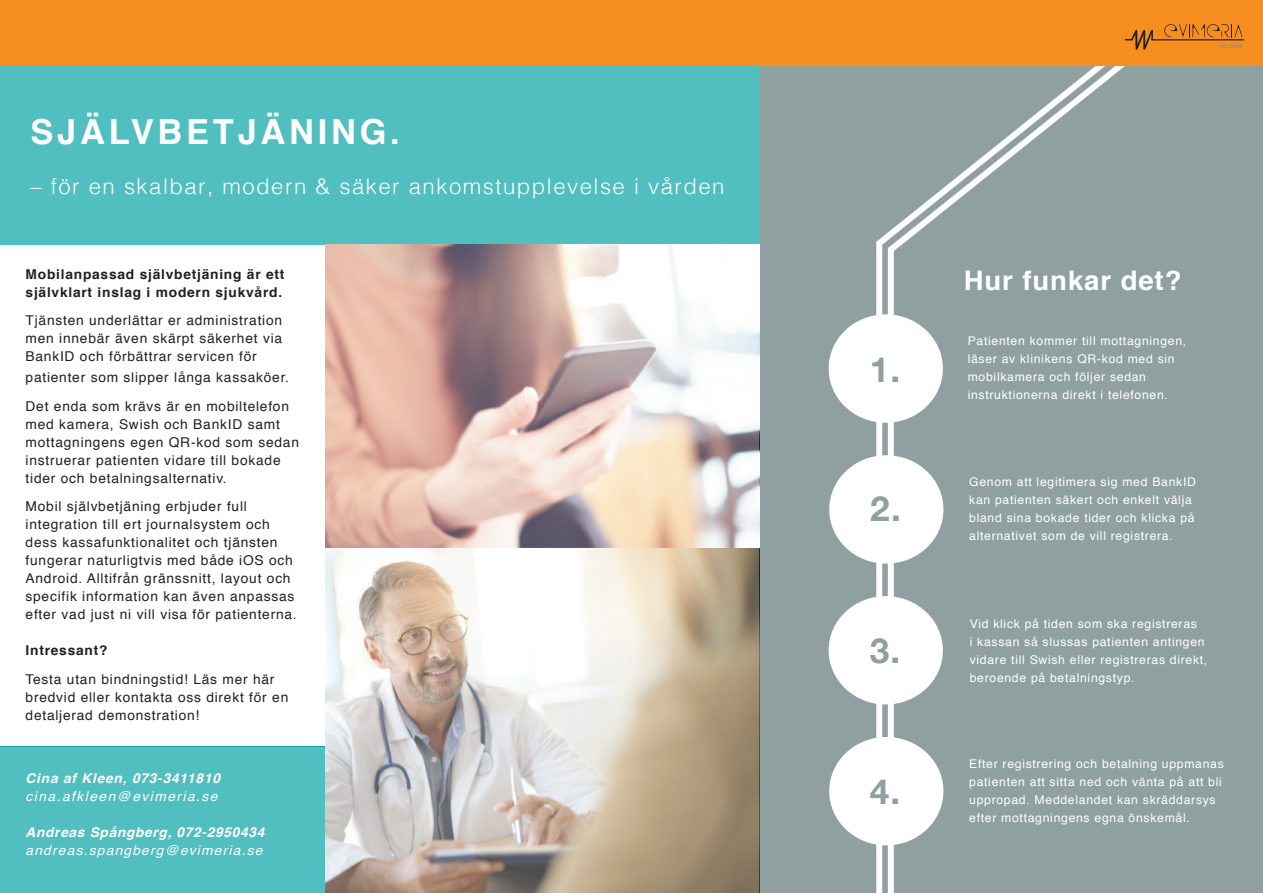
<style>
.page{position:relative;width:1263px;height:893px;background:#fff}
.page>*{position:absolute;margin:0;border:0;box-sizing:border-box;transform-origin:0 0}
.t1{font:700 34.5px "Helvetica";letter-spacing:.105em;color:#fff}
.t2{font:700 34.5px "Helvetica Neue";color:#909fa0}
.t3{font:700 27px "Helvetica";letter-spacing:.035em;color:#fff}
.t4{font:300 21.75px "Helvetica";letter-spacing:.065em;color:#fff}
.t5{font:13.5px/18px "Helvetica";letter-spacing:.055em;color:#231f20}
.t6{font:700 13.5px/18px "Helvetica";letter-spacing:.055em;color:#231f20}
.t7{font:italic 700 13.5px "Helvetica";letter-spacing:.05em;color:#fff}
.t8{font:italic 13.5px "Helvetica";letter-spacing:.09em;color:#fff}
.t9{font:italic 13.5px "Helvetica";letter-spacing:.11em;color:#fff}
.t10{font:12px/18px "Helvetica";letter-spacing:.055em;color:#fff}
</style>
<div class="page">
<div style="left:0;top:746px;width:326px;height:146px;background:#51bebf"></div>
<div style="left:0;top:30px;width:1252px;height:214px;background:#51bebf"></div>
<div style="left:759px;top:30px;width:504px;height:862px;background:#909fa0"></div>
<div style="left:876px;top:242px;width:6px;height:650px;background:#fff"></div>
<div style="left:888px;top:248px;width:6px;height:644px;background:#fff"></div>
<div style="left:829px;top:314px;width:114px;height:108px;background:#fff;border-radius:50%"></div>
<svg style="left:869px;top:65px;width:324px;height:188px"></svg>
<div style="left:0;top:0;width:1263px;height:65px;background:#f68e1e"></div>
<svg style="left:1164px;top:24px;width:78px;height:13px"></svg>
<hr style="left:1151px;top:39px;width:93px;height:1px;background:#231f20">
<svg style="left:1125px;top:30px;width:28px;height:20px"></svg>
<svg style="left:1220px;top:44px;width:23px;height:4px"></svg>
<div style="left:829px;top:455px;width:114px;height:108px;background:#fff;border-radius:50%"></div>
<div style="left:829px;top:596px;width:114px;height:108px;background:#fff;border-radius:50%"></div>
<div style="left:829px;top:736px;width:114px;height:109px;background:#fff;border-radius:50%"></div>
<img style="left:325px;top:245px;width:434px;height:647px">
<h1 class="t1" style="left:31px;top:104px;width:371px">SJÄLVBETJÄNING.</h1>
<h3 class="t4" style="left:31px;top:167px;width:696px">– för en skalbar, modern &amp; säker ankomstupplevelse i vården</h3>
<p class="t6" style="left:26px;top:265px;width:260px">Mobilanpassad självbetjäning är ett självklart inslag i modern sjukvård.</p>
<p class="t5" style="left:26px;top:312px;width:258px;text-align:justify">Tjänsten underlättar er administration men innebär även skärpt säkerhet via BankID och förbättrar servicen för</p>
<p class="t5" style="left:26px;top:363px;width:265px;line-height:28.5px">patienter som slipper långa kassaköer.<br>Det enda som krävs är en mobiltelefon</p>
<p class="t5" style="left:26px;top:415px;width:275px">med kamera, Swish och BankID samt mottagningens egen QR-kod som sedan instruerar patienten vidare till bokade tider och betalningsalternativ.</p>
<p class="t5" style="left:26px;top:498px;width:273px">Mobil självbetjäning erbjuder full integration till ert journalsystem och dess kassafunktionalitet och tjänsten fungerar naturligtvis med både iOS och Android. Alltifrån gränssnitt, layout och specifik information kan även anpassas efter vad just ni vill visa för patienterna.</p>
<p class="t6" style="left:26px;top:641px;width:83px">Intressant?</p>
<p class="t5" style="left:26px;top:670px;width:264px">Testa utan bindningstid! Läs mer här bredvid eller kontakta oss direkt för en detaljerad demonstration!</p>
<p class="t7" style="left:26px;top:767px;width:196px">Cina af Kleen, 073-3411810</p>
<p class="t9" style="left:26px;top:785px;width:194px">cina.afkleen@evimeria.se</p>
<p class="t7" style="left:26px;top:821px;width:240px">Andreas Spångberg, 072-2950434</p>
<p class="t8" style="left:26px;top:839px;width:238px">andreas.spangberg@evimeria.se</p>
<h1 class="t2" style="left:870px;top:342px;width:32px">1.</h1>
<h1 class="t2" style="left:870px;top:481px;width:32px">2.</h1>
<h1 class="t2" style="left:870px;top:623px;width:32px">3.</h1>
<h1 class="t2" style="left:870px;top:764px;width:32px">4.</h1>
<h2 class="t3" style="left:964px;top:258px;width:219px">Hur funkar det?</h2>
<p class="t10" style="left:968px;top:331px;width:220px">Patienten kommer till mottagningen, läser av klinikens QR-kod med sin mobilkamera och följer sedan instruktionerna direkt i telefonen.</p>
<p class="t10" style="left:969px;top:473px;width:228px">Genom att legitimera sig med BankID kan patienten säkert och enkelt välja bland sina bokade tider och klicka på alternativet som de vill registrera.</p>
<p class="t10" style="left:970px;top:615px;width:239px">Vid klick på tiden som ska registreras<br>i kassan så slussas patienten antingen vidare till Swish eller registreras direkt, beroende på betalningstyp.</p>
<p class="t10" style="left:969px;top:754px;width:256px">Efter registrering och betalning uppmanas patienten att sitta ned och vänta på att bli uppropad. Meddelandet kan skräddarsys efter mottagningens egna önskemål.</p>
</div>
